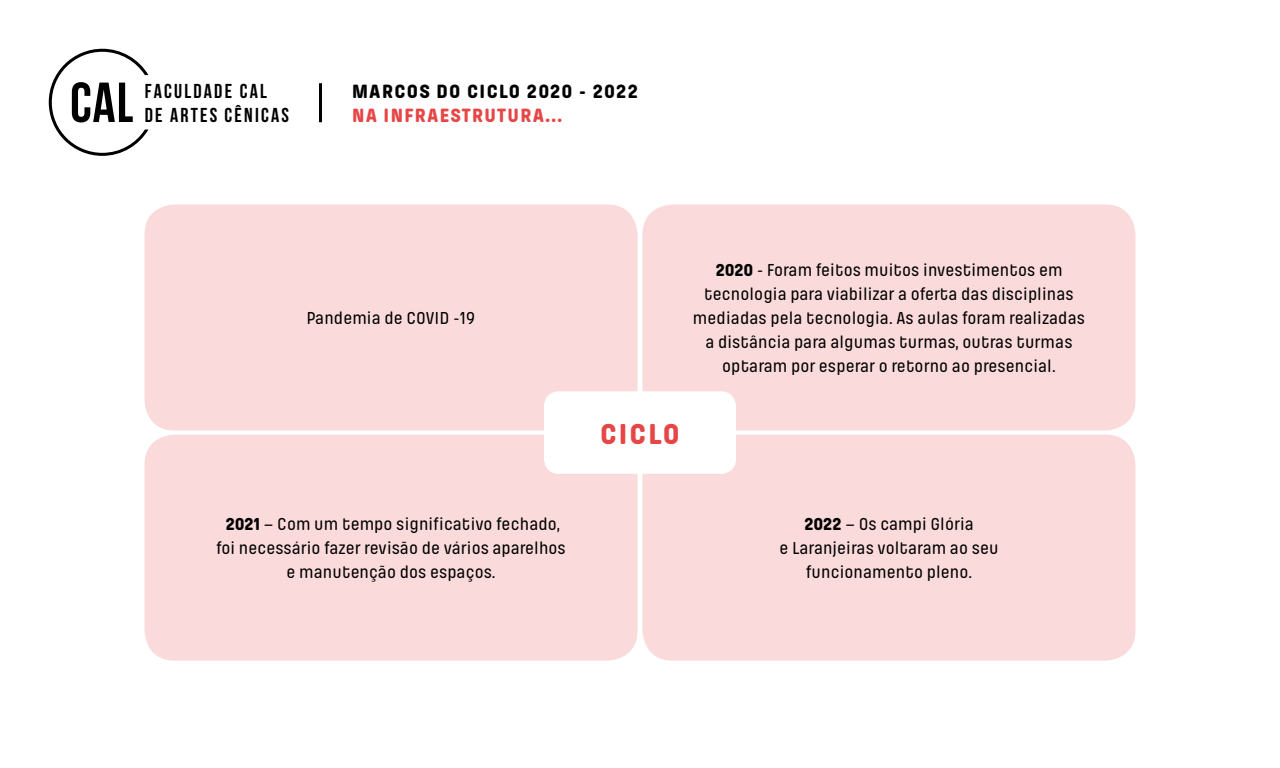
<style>
.page{position:relative;width:1280px;height:768px;background:#fff}
.page>*{position:absolute;margin:0;border:0;box-sizing:border-box;transform-origin:0 0}
.t1{font:800 30px "Pilcrow Soft";letter-spacing:.07em;color:#e64646}
.t2{font:700 20.1px/24.6px "Bebas Neue";letter-spacing:.11em;color:#000}
.t3{font:800 20px "Pilcrow Soft";letter-spacing:.055em;color:#000}
.t4{font:800 20px "Pilcrow Soft";letter-spacing:.07em;color:#e64646}
.t5{font:500 18px/24px "Pilcrow Soft";letter-spacing:.005em;color:#000;text-align:center}
.s1{font-weight:800}
</style>
<div class="page">
<svg style="left:49px;top:49px;width:99px;height:107px"></svg>
<hr style="left:319px;top:83px;width:3px;height:39px;background:#000">
<div style="left:144px;top:204px;width:494px;height:226px;background:#fadada;border-radius:30px"></div>
<div style="left:144px;top:435px;width:494px;height:226px;background:#fadada;border-radius:30px"></div>
<div style="left:642px;top:204px;width:494px;height:226px;background:#fadada;border-radius:30px"></div>
<div style="left:642px;top:435px;width:494px;height:226px;background:#fadada;border-radius:30px"></div>
<div style="left:546px;top:393px;width:188px;height:79px;background:#fff;border-radius:14px"></div>
<div style="left:544px;top:391px;width:192px;height:83px;border:3px solid #fff;border-radius:14px"></div>
<p class="t2" style="left:145px;top:78px;width:146px">FACULDADE CAL<br>DE ARTES CÊNICAS</p>
<p class="t3" style="left:352px;top:81px;width:31px">MARCOS</p>
<p class="t3" style="left:436px;top:81px;width:42px">DO CICLO</p>
<p class="t3" style="left:527px;top:81px;width:113px">2020 - 2022</p>
<p class="t4" style="left:352px;top:105px;width:76px">NA INFRAESTRUTURA</p>
<p class="t4" style="left:546px;top:105px;width:18px">...</p>
<p class="t5" style="left:307px;top:307px;width:170px">Pandemia de COVID -19</p>
<p class="t5" style="left:216px;top:513px;width:351px"><span class="s1">2021</span> – Com um tempo significativo fechado, foi necessário fazer revisão de vários aparelhos e manutenção dos espaços.</p>
<p class="t5" style="left:693px;top:259px;width:394px"><span class="s1">2020</span> - Foram feitos muitos investimentos em tecnologia para viabilizar a oferta das disciplinas mediadas pela tecnologia. As aulas foram realizadas a distância para algumas turmas, outras turmas optaram por esperar o retorno ao presencial.</p>
<h1 class="t1" style="left:600px;top:418px;width:81px">CICLO</h1>
<p class="t5" style="left:779px;top:513px;width:221px"><span class="s1">2022</span> – Os campi Glória<br>e Laranjeiras voltaram ao seu funcionamento pleno.</p>
</div>
